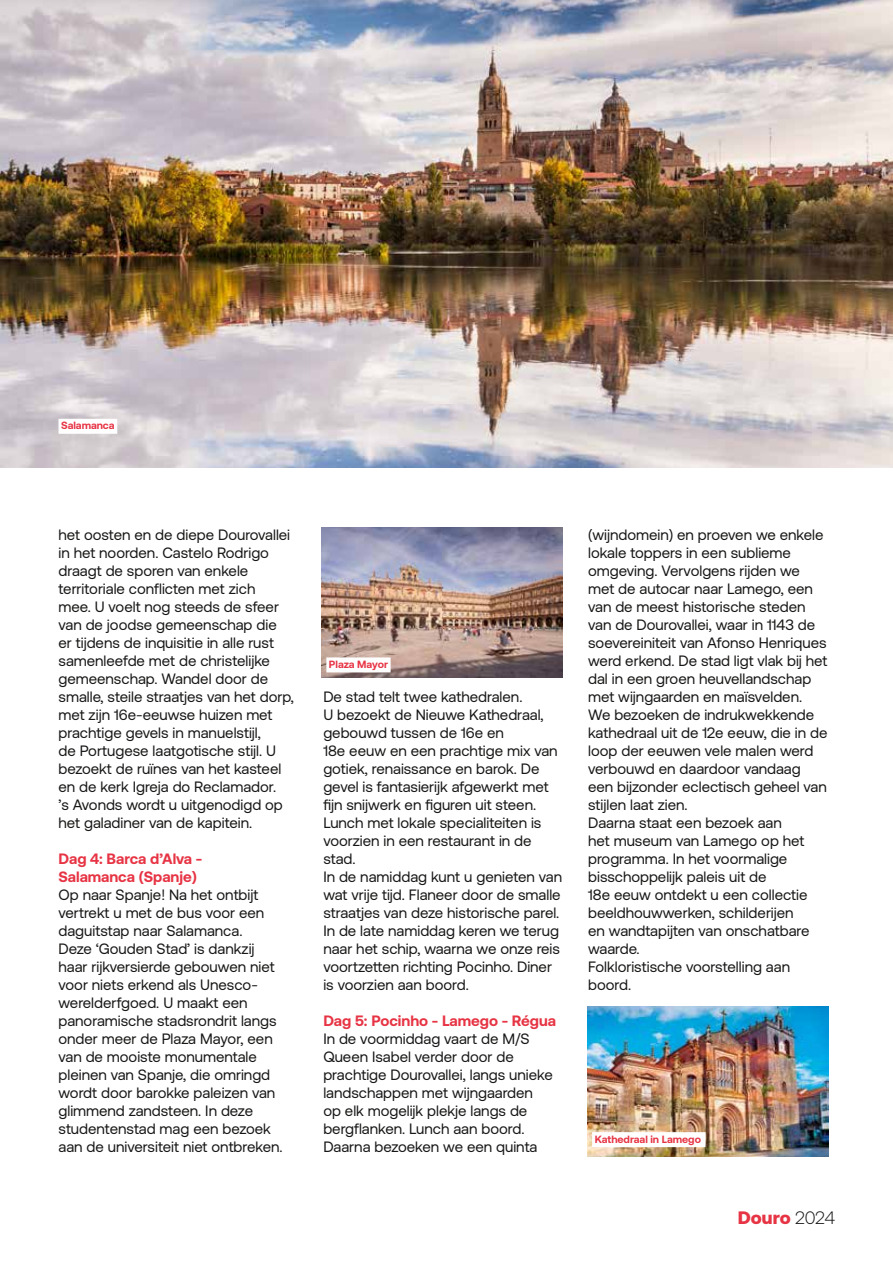
<style>
.page{position:relative;width:893px;height:1263px;background:#fff}
.page>*{position:absolute;margin:0;border:0;box-sizing:border-box;transform-origin:0 0}
.t1{font:900 18px "Aeonik";color:#e73444}
.t2{font:15px/18px "Aeonik";color:#181716}
.t3{font:700 15px/18px "Aeonik";color:#e73444}
.t4{font:700 10.5px "Aeonik";color:#e73444}
.s1{font-weight:300;color:#181716}
</style>
<div class="page">
<img style="left:587px;top:1007px;width:241px;height:150px">
<img style="left:321px;top:528px;width:242px;height:150px">
<div style="left:592px;top:1132px;width:113px;height:15px;background:#fff"></div>
<div style="left:326px;top:657px;width:65px;height:15px;background:#fff"></div>
<img style="left:0;top:0;width:893px;height:468px">
<div style="left:59px;top:419px;width:58px;height:15px;background:#fff"></div>
<p class="t4" style="left:61px;top:420px;width:55px">Salamanca</p>
<p class="t2" style="left:59px;top:526px;width:237px">het oosten en de diepe Dourovallei in het noorden. Castelo Rodrigo draagt de sporen van enkele territoriale conflicten met zich<br>mee. U voelt nog steeds de sfeer van de joodse gemeenschap die<br>er tijdens de inquisitie in alle rust samenleefde met de christelijke gemeenschap. Wandel door de smalle, steile straatjes van het dorp, met zijn 16e-eeuwse huizen met prachtige gevels in manuelstijl,<br>de Portugese laatgotische stijl. U bezoekt de ruïnes van het kasteel en de kerk Igreja do Reclamador.<br>’s Avonds wordt u uitgenodigd op het galadiner van de kapitein.</p>
<p class="t3" style="left:59px;top:850px;width:145px">Dag 4: Barca d’Alva -<br>Salamanca (Spanje)</p>
<p class="t2" style="left:59px;top:886px;width:226px">Op naar Spanje! Na het ontbijt vertrekt u met de bus voor een daguitstap naar Salamanca.<br>Deze ‘Gouden Stad’ is dankzij haar rijkversierde gebouwen niet voor niets erkend als Unesco&shy;werelderfgoed. U maakt een panoramische stadsrondrit langs onder meer de Plaza Mayor, een van de mooiste monumentale pleinen van Spanje, die omringd wordt door barokke paleizen van glimmend zandsteen. In deze studentenstad mag een bezoek aan de universiteit niet ontbreken.</p>
<p class="t4" style="left:329px;top:658px;width:61px">Plaza Mayor</p>
<p class="t2" style="left:323px;top:688px;width:240px">De stad telt twee kathedralen.<br>U bezoekt de Nieuwe Kathedraal, gebouwd tussen de 16e en<br>18e eeuw en een prachtige mix van gotiek, renaissance en barok. De gevel is fantasierijk afgewerkt met fijn snijwerk en figuren uit steen.<br>Lunch met lokale specialiteiten is voorzien in een restaurant in de stad.<br>In de namiddag kunt u genieten van wat vrije tijd. Flaneer door de smalle straatjes van deze historische parel.<br>In de late namiddag keren we terug naar het schip, waarna we onze reis voortzetten richting Pocinho. Diner is voorzien aan boord.</p>
<p class="t3" style="left:323px;top:1012px;width:234px">Dag 5: Pocinho - Lamego - Régua</p>
<p class="t2" style="left:323px;top:1030px;width:231px">In de voormiddag vaart de M/S<br>Queen Isabel verder door de prachtige Dourovallei, langs unieke landschappen met wijngaarden op elk mogelijk plekje langs de bergflanken. Lunch aan boord.<br>Daarna bezoeken we een quinta</p>
<p class="t2" style="left:588px;top:526px;width:241px">(wijndomein) en proeven we enkele lokale toppers in een sublieme omgeving. Vervolgens rijden we met de autocar naar Lamego, een van de meest historische steden van de Dourovallei, waar in 1143 de soevereiniteit van Afonso Henriques werd erkend. De stad ligt vlak bij het dal in een groen heuvellandschap met wijngaarden en maïsvelden.<br>We bezoeken de indrukwekkende kathedraal uit de 12e eeuw, die in de loop der eeuwen vele malen werd verbouwd en daardoor vandaag een bijzonder eclectisch geheel van stijlen laat zien.<br>Daarna staat een bezoek aan<br>het museum van Lamego op het programma. In het voormalige bisschoppelijk paleis uit de<br>18e eeuw ontdekt u een collectie beeldhouwwerken, schilderijen<br>en wandtapijten van onschatbare waarde.<br>Folkloristische voorstelling aan boord.</p>
<p class="t4" style="left:595px;top:1133px;width:108px">Kathedraal in Lamego</p>
<p class="t1" style="left:738px;top:1207px;width:98px">Douro <span class="s1">2024</span></p>
</div>
